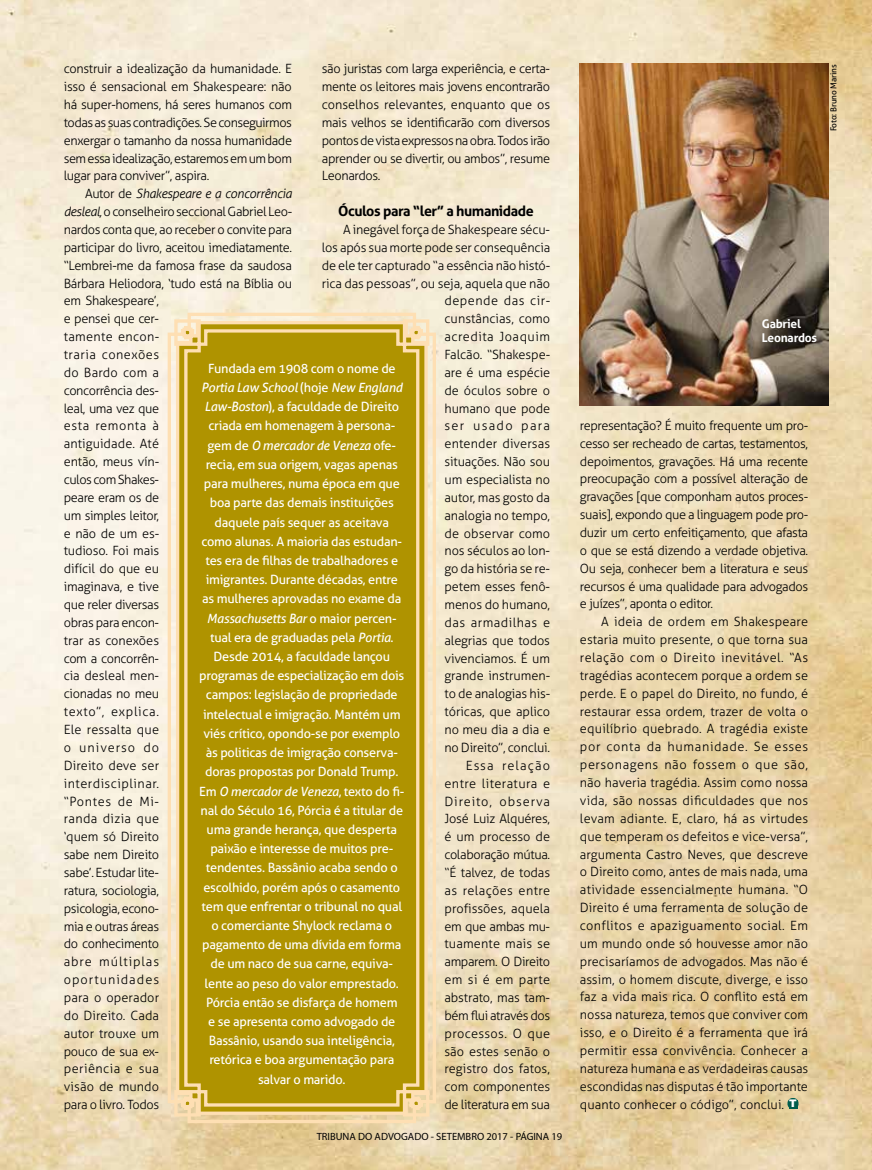
<style>
.page{position:relative;width:872px;height:1170px;background:#fff}
.page>*{position:absolute;margin:0;border:0;box-sizing:border-box;transform-origin:0 0}
.t1{font:700 14.25px "Aller";letter-spacing:-.03em;color:#000}
.t2{font:300 12.75px/17.9px "Aller";letter-spacing:-.01em;color:#000;text-align:justify}
.t3{font:12.75px/19.2px "Aller";letter-spacing:-.02em;color:#fff;text-align:center}
.t4{font:700 12px/14.4px "Aller";letter-spacing:-.02em;color:#fff}
.t5{font:10.5px "Myriad Pro";color:#000}
.t6{font:8.25px "Aller";letter-spacing:-.02em;color:#000}
.s1{font-style:italic}
.s2{font-family:"Arial";font-weight:900;font-size:10.5px;color:#fff}
</style>
<div class="page">
<img style="left:0;top:0;width:872px;height:1169px">
<svg style="left:787px;top:1097px;width:11px;height:11px"></svg>
<div style="left:789px;top:1099px;width:9px;height:9px;background:#005d4c"></div>
<img style="left:580px;top:64px;width:248px;height:342px">
<svg style="left:166px;top:311px;width:271px;height:813px;background:#f8e2c0"></svg>
<svg style="left:173px;top:317px;width:258px;height:801px;background:#b79b14"></svg>
<p class="t2" style="left:64px;top:60px;width:230px">construir a idealização da humanidade. E isso é sensacional em Shakespeare: não há super-homens, há seres humanos com todas as suas contradições. Se conseguirmos enxergar o tamanho da nossa humanidade sem essa idealização, estaremos em um bom lugar para conviver”, aspira.</p>
<p class="t2" style="left:64px;top:185px;width:230px;text-align:left;text-indent:21px">Autor de <span class="s1">Shakespeare e a concorrência desleal,</span> o conselheiro seccional Gabriel Leo&shy;nardos conta que, ao receber o convite para participar do livro, aceitou imediatamente. “Lembrei-me da famosa frase da saudosa<br>Bárbara Heliodora, ‘tudo está na Bíblia ou em Shakespeare’,<br>e pensei que cer-<br>tamente encon-<br>traria conexões<br>do Bardo com a<br>concorrência des-<br>leal, uma vez que<br>esta remonta à<br>antiguidade. Até<br>então, meus vín-<br>culos com Shakes-<br>peare eram os de<br>um simples leitor,<br>e não de um es-<br>tudioso. Foi mais<br>difícil do que eu<br>imaginava, e tive<br>que reler diversas<br>obras para encon-<br>trar as conexões<br>com a concorrên-<br>cia desleal men-<br>cionadas no meu<br>texto”, explica.<br>Ele ressalta que<br>o universo do<br>Direito deve ser<br>interdisciplinar.<br>“Pontes de Mi-<br>randa dizia que<br>‘quem só Direito<br>sabe nem Direito<br>sabe’. Estudar lite-<br>ratura, sociologia,<br>psicologia, econo-<br>mia e outras áreas<br>do conhecimento<br>abre múltiplas<br>oportunidades<br>para o operador<br>do Direito. Cada<br>autor trouxe um<br>pouco de sua ex-<br>periência e sua<br>visão de mundo<br>para o livro. Todos</p>
<p class="t2" style="left:322px;top:60px;width:230px">são juristas com larga experiência, e certa&shy;mente os leitores mais jovens encontrarão conselhos relevantes, enquanto que os mais velhos se identificarão com diversos pontos de vista expressos na obra. Todos irão aprender ou se divertir, ou ambos”, resume Leonardos.</p>
<p class="t1" style="left:338px;top:202px;width:197px">Óculos para “ler” a humanidade</p>
<p class="t2" style="left:322px;top:220px;width:230px;text-align:right">A inegável força de Shakespeare sécu-<br>los após sua morte pode ser consequência de ele ter capturado “a essência não histó&shy;rica das pessoas”, ou seja, aquela que não depende das cir-<br>cunstâncias, como<br>acredita Joaquim<br>Falcão. “Shakespe-<br>are é uma espécie<br>de óculos sobre o<br>humano que pode<br>ser usado para<br>entender diversas<br>situações. Não sou<br>um especialista no<br>autor, mas gosto da<br>analogia no tempo,<br>de observar como<br>nos séculos ao lon-<br>go da história se re-<br>petem esses fenô-<br>menos do humano,<br>das armadilhas e<br>alegrias que todos<br>vivenciamos. É um<br>grande instrumen-<br>to de analogias his-<br>tóricas, que aplico<br>no meu dia a dia e<br>no Direito”, conclui.<br>Essa relação<br>entre literatura e<br>Direito, observa<br>José Luiz Alquéres,<br>é um processo de<br>colaboração mútua.<br>“É talvez, de todas<br>as relações entre<br>profissões, aquela<br>em que ambas mu-<br>tuamente mais se<br>amparem. O Direito<br>em si é em parte<br>abstrato, mas tam-<br>bém flui através dos<br>processos. O que<br>são estes senão o<br>registro dos fatos,<br>com componentes<br>de literatura em sua</p>
<p class="t3" style="left:199px;top:358px;width:207px">Fundada em 1908 com o nome de <span class="s1">Portia Law School</span> (hoje <span class="s1">New England Law-Boston</span>), a faculdade de Direito criada em homenagem à persona&shy;gem de <span class="s1">O mercador de Veneza</span> ofe&shy;recia, em sua origem, vagas apenas para mulheres, numa época em que boa parte das demais instituições daquele país sequer as aceitava como alunas. A maioria das estudan&shy;tes era de filhas de trabalhadores e imigrantes. Durante décadas, entre as mulheres aprovadas no exame da <span class="s1">Massachusetts Bar</span> o maior percen&shy;tual era de graduadas pela <span class="s1">Portia</span>.<br>Desde 2014, a faculdade lançou programas de especialização em dois campos: legislação de propriedade intelectual e imigração. Mantém um viés crítico, opondo-se por exemplo às politicas de imigração conserva&shy;doras propostas por Donald Trump.<br>Em <span class="s1">O mercador de Veneza</span>, texto do fi&shy;nal do Século 16, Pórcia é a titular de uma grande herança, que desperta paixão e interesse de muitos pre&shy;tendentes. Bassânio acaba sendo o escolhido, porém após o casamento tem que enfrentar o tribunal no qual o comerciante Shylock reclama o pagamento de uma dívida em forma de um naco de sua carne, equiva&shy;lente ao peso do valor emprestado.<br>Pórcia então se disfarça de homem<br>e se apresenta como advogado de Bassânio, usando sua inteligência, retórica e boa argumentação para salvar o marido.</p>
<p class="t5" style="left:317px;top:1130px;width:247px">TRIBUNA DO ADVOGADO - SETEMBRO 2017 - PÁGINA 19</p>
<p class="t6" style="left:828px;top:131px;width:68px;rotate:-90deg">Foto: Bruno Marins</p>
<p class="t4" style="left:762px;top:316px;width:57px">Gabriel<br>Leonardos</p>
<p class="t2" style="left:580px;top:416px;width:230px">representação? É muito frequente um pro&shy;cesso ser recheado de cartas, testamentos, depoimentos, gravações. Há uma recente preocupação com a possível alteração de gravações [que componham autos proces&shy;suais], expondo que a linguagem pode pro&shy;duzir um certo enfeitiçamento, que afasta o que se está dizendo a verdade objetiva.<br>Ou seja, conhecer bem a literatura e seus recursos é uma qualidade para advogados e juízes”, aponta o editor.</p>
<p class="t2" style="left:580px;top:613px;width:230px;text-indent:21px">A ideia de ordem em Shakespeare estaria muito presente, o que torna sua relação com o Direito inevitável. “As tragédias acontecem porque a ordem se perde. E o papel do Direito, no fundo, é restaurar essa ordem, trazer de volta o equilíbrio quebrado. A tragédia existe por conta da humanidade. Se esses personagens não fossem o que são, não haveria tragédia. Assim como nossa vida, são nossas dificuldades que nos levam adiante. E, claro, há as virtudes que temperam os defeitos e vice-versa”, argumenta Castro Neves, que descreve o Direito como, antes de mais nada, uma atividade essencialmente humana. “O Direito é uma ferramenta de solução de conflitos e apaziguamento social. Em um mundo onde só houvesse amor não precisaríamos de advogados. Mas não é assim, o homem discute, diverge, e isso faz a vida mais rica. O conflito está em nossa natureza, temos que conviver com isso, e o Direito é a ferramenta que irá permitir essa convivência. Conhecer a natureza humana e as verdadeiras causas escondidas nas disputas é tão importante quanto conhecer o código”, conclui. <span class="s2">T</span></p>
</div>
